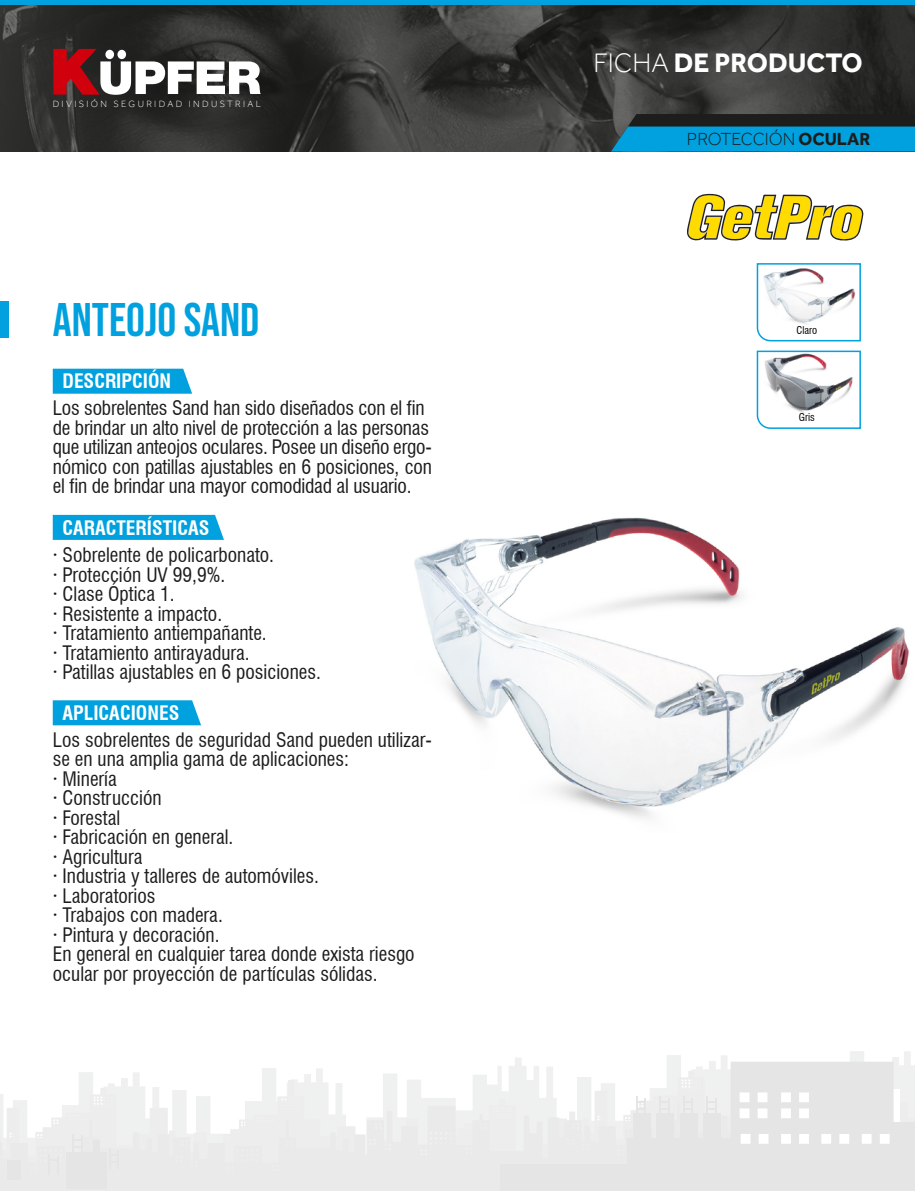
<style>
.page{position:relative;width:915px;height:1191px;background:#fff}
.page>*{position:absolute;margin:0;border:0;box-sizing:border-box;transform-origin:0 0}
.t1{font:47.1px "Bebas Neue";color:#00a1de}
.t2{font:700 27.45px "Effra";color:#fff}
.t3{font:condensed 19.5px/19.5px "Swiss 721 BT";color:#1d1d1b}
.t4{font:700 condensed 19.5px "Swiss 721 BT";color:#fff}
.t5{font:300 18px "Effra";color:#1d1d1b}
.t6{font:condensed 10.5px "Swiss 721 BT";color:#000}
.t7{font:300 9.45px "Effra";letter-spacing:.25em;color:#fff}
.s1{font-weight:300}
.s2{font-weight:700}
</style>
<div class="page">
<img style="left:414px;top:517px;width:495px;height:302px">
<svg style="left:53px;top:369px;width:139px;height:25px;background:#0aa4df"></svg>
<div style="left:53px;top:515px;width:171px;height:25px;background:#00a1de"></div>
<svg style="left:53px;top:700px;width:148px;height:25px;background:#0aa4df"></svg>
<div style="left:0;top:301px;width:9px;height:37px;background:#00a1de"></div>
<svg style="left:0;top:1051px;width:914px;height:140px"></svg>
<img style="left:0;top:5px;width:914px;height:147px">
<div style="left:0;top:0;width:914px;height:5px;background:#00a1de"></div>
<svg style="left:53px;top:49px;width:207px;height:46px"></svg>
<svg style="left:611px;top:114px;width:303px;height:38px;background:#0c739a"></svg>
<svg style="left:687px;top:194px;width:176px;height:46px"></svg>
<svg style="left:756px;top:263px;width:105px;height:79px"></svg>
<svg style="left:756px;top:350px;width:105px;height:79px"></svg>
<p class="t7" style="left:53px;top:98px;width:210px">DIVISIÓN SEGURIDAD INDUSTRIAL</p>
<h1 class="t1" style="left:53px;top:293px;width:208px">ANTEOJO SAND</h1>
<p class="t4" style="left:62px;top:369px;width:110px">DESCRIPCIÓN</p>
<p class="t3" style="left:53px;top:398px;width:380px">Los sobrelentes Sand han sido diseñados con el fin de brindar un alto nivel de protección a las personas que utilizan anteojos oculares. Posee un diseño ergo&shy;nómico con patillas ajustables en 6 posiciones, con el fin de brindar una mayor comodidad al usuario.</p>
<p class="t4" style="left:63px;top:516px;width:148px">CARACTERÍSTICAS</p>
<p class="t3" style="left:53px;top:545px;width:269px">· Sobrelente de policarbonato.<br>· Protección UV 99,9%.<br>· Clase Óptica 1.<br>· Resistente a impacto.<br>· Tratamiento antiempañante.<br>· Tratamiento antirayadura.<br>· Patillas ajustables en 6 posiciones.</p>
<p class="t4" style="left:63px;top:701px;width:118px">APLICACIONES</p>
<p class="t3" style="left:53px;top:730px;width:380px">Los sobrelentes de seguridad Sand pueden utilizar&shy;se en una amplia gama de aplicaciones:<br>· Minería<br>· Construcción<br>· Forestal<br>· Fabricación en general.<br>· Agricultura<br>· Industria y talleres de automóviles.<br>· Laboratorios<br>· Trabajos con madera.<br>· Pintura y decoración.<br>En general en cualquier tarea donde exista riesgo ocular por proyección de partículas sólidas.</p>
<h2 class="t2" style="left:593px;top:48px;width:271px"><span class="s1">FICHA</span> DE PRODUCTO</h2>
<p class="t5" style="left:686px;top:129px;width:185px">PROTECCIÓN <span class="s2">OCULAR</span></p>
<p class="t6" style="left:796px;top:324px;width:22px">Claro</p>
<p class="t6" style="left:798px;top:411px;width:18px">Gris</p>
</div>
